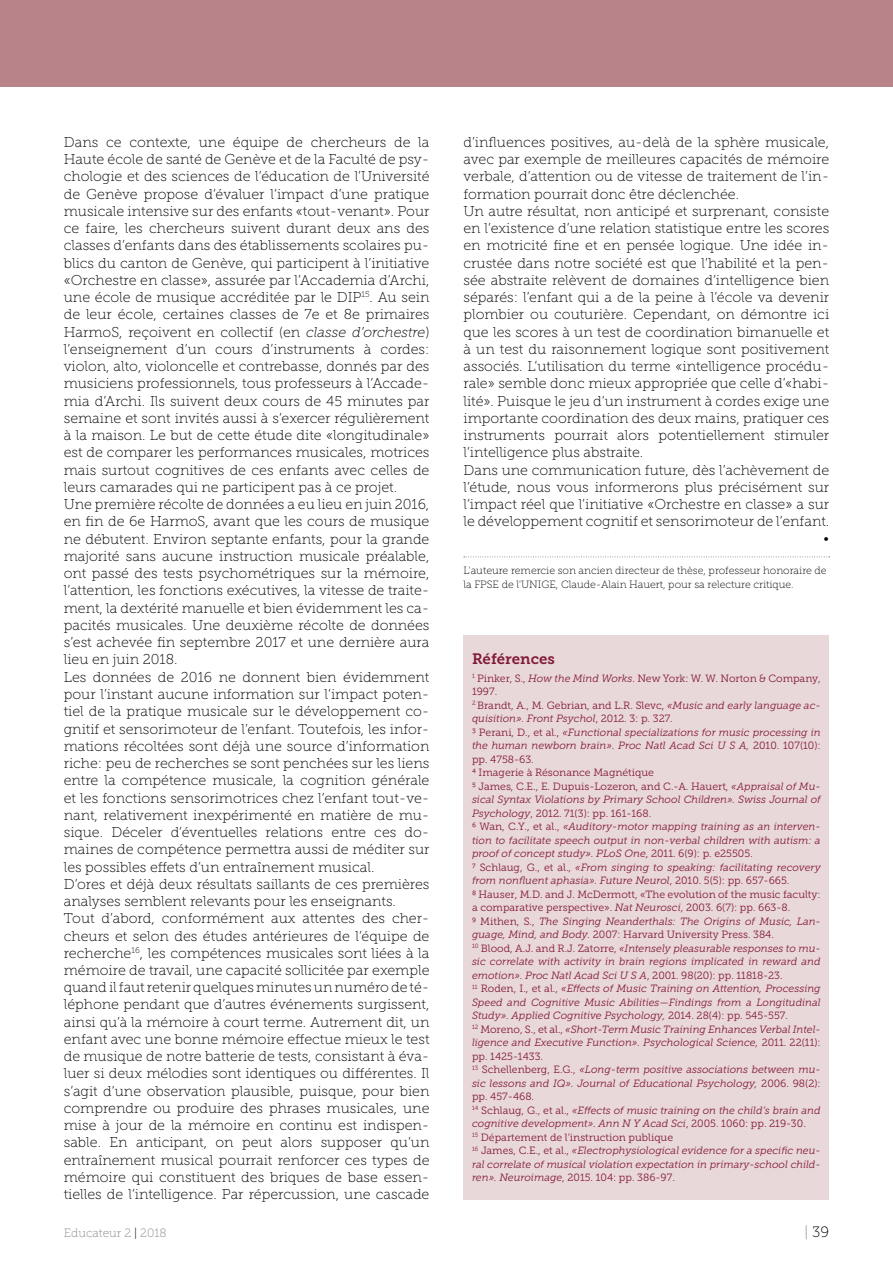
<style>
.page{position:relative;width:893px;height:1263px;background:#fff}
.page>*{position:absolute;margin:0;border:0;box-sizing:border-box;transform-origin:0 0}
.t1{font:15px "Museo Slab 700";color:#811939}
.t2{font:15px "Museo Slab 100";color:#000}
.t3{font:14.25px/17.2px "Museo Slab 100";color:#000}
.t4{font:12px "Museo Slab 100";color:#878787}
.t5{font:italic 10.5px/13.5px "Museo Slab 300";color:#811939}
.t6{font:10.5px/13.5px "Museo Slab 100";color:#000}
.s1{font-style:italic}
.s2{font-style:normal}
.s3{color:#000}
.s4{color:#878787}
</style>
<div class="page">
<div style="left:0;top:0;width:893px;height:86px;background:#b9838a"></div>
<svg style="left:464px;top:556px;width:366px;height:1px"></svg>
<div style="left:463px;top:635px;width:366px;height:564px;background:#e9d8da"></div>
<p class="t3" style="left:64px;top:133px;width:367px">Dans ce contexte, une équipe de chercheurs de la Haute école de santé de Genève et de la Faculté de psy&shy;chologie et des sciences de l’éducation de l’Université de Genève propose d’évaluer l’impact d’une pratique musicale intensive sur des enfants «tout-venant». Pour ce faire, les chercheurs suivent durant deux ans des classes d’enfants dans des établissements scolaires pu&shy;blics du canton de Genève, qui participent à l’initiative «Orchestre en classe», assurée par l’Accademia d’Archi, une école de musique accréditée par le DIP<sup>15</sup>. Au sein de leur école, certaines classes de 7e et 8e primaires HarmoS, reçoivent en collectif (en <span class="s1">classe d’orchestre</span>) l’enseignement d’un cours d’instruments à cordes: violon, alto, violoncelle et contrebasse, donnés par des musiciens professionnels, tous professeurs à l’Accade&shy;mia d’Archi. Ils suivent deux cours de 45 minutes par semaine et sont invités aussi à s’exercer régulièrement à la maison. Le but de cette étude dite «longitudinale» est de comparer les performances musicales, motrices mais surtout cognitives de ces enfants avec celles de leurs camarades qui ne participent pas à ce projet.<br>Une première récolte de données a eu lieu en juin 2016, en fin de 6e HarmoS, avant que les cours de musique ne débutent. Environ septante enfants, pour la grande majorité sans aucune instruction musicale préalable, ont passé des tests psychométriques sur la mémoire, l’attention, les fonctions exécutives, la vitesse de traite&shy;ment, la dextérité manuelle et bien évidemment les ca&shy;pacités musicales. Une deuxième récolte de données s’est achevée fin septembre 2017 et une dernière aura lieu en juin 2018.<br>Les données de 2016 ne donnent bien évidemment pour l’instant aucune information sur l’impact poten&shy;tiel de la pratique musicale sur le développement co&shy;gnitif et sensorimoteur de l’enfant. Toutefois, les infor&shy;mations récoltées sont déjà une source d’information riche: peu de recherches se sont penchées sur les liens entre la compétence musicale, la cognition générale et les fonctions sensorimotrices chez l’enfant tout-ve&shy;nant, relativement inexpérimenté en matière de mu&shy;sique. Déceler d’éventuelles relations entre ces do&shy;maines de compétence permettra aussi de méditer sur les possibles effets d’un entraînement musical.<br>D’ores et déjà deux résultats saillants de ces premières analyses semblent relevants pour les enseignants.<br>Tout d’abord, conformément aux attentes des cher&shy;cheurs et selon des études antérieures de l’équipe de recherche<sup>16</sup>, les compétences musicales sont liées à la mémoire de travail, une capacité sollicitée par exemple quand il faut retenir quelques minutes un numéro de té&shy;léphone pendant que d’autres événements surgissent, ainsi qu’à la mémoire à court terme. Autrement dit, un enfant avec une bonne mémoire effectue mieux le test de musique de notre batterie de tests, consistant à éva&shy;luer si deux mélodies sont identiques ou différentes. Il s’agit d’une observation plausible, puisque, pour bien comprendre ou produire des phrases musicales, une mise à jour de la mémoire en continu est indispen&shy;sable. En anticipant, on peut alors supposer qu’un entraînement musical pourrait renforcer ces types de mémoire qui constituent des briques de base essen&shy;tielles de l’intelligence. Par répercussion, une cascade</p>
<p class="t3" style="left:463px;top:133px;width:367px">d’influences positives, au-delà de la sphère musicale,</p>
<p class="t3" style="left:463px;top:151px;width:367px">avec par exemple de meilleures capacités de mémoire</p>
<p class="t3" style="left:463px;top:168px;width:367px">verbale, d’attention ou de vitesse de traitement de l’in-</p>
<p class="t3" style="left:463px;top:185px;width:277px">formation pourrait donc être déclenchée.</p>
<p class="t3" style="left:463px;top:202px;width:367px">Un autre résultat, non anticipé et surprenant, consiste</p>
<p class="t3" style="left:463px;top:220px;width:367px">en l’existence d’une relation statistique entre les scores</p>
<p class="t3" style="left:463px;top:237px;width:367px">en motricité fine et en pensée logique. Une idée in-</p>
<p class="t3" style="left:463px;top:254px;width:367px">crustée dans notre société est que l’habilité et la pen-</p>
<p class="t3" style="left:463px;top:271px;width:367px">sée abstraite relèvent de domaines d’intelligence bien</p>
<p class="t3" style="left:463px;top:289px;width:367px">séparés: l’enfant qui a de la peine à l’école va devenir</p>
<p class="t3" style="left:463px;top:306px;width:367px">plombier ou couturière. Cependant, on démontre ici</p>
<p class="t3" style="left:463px;top:323px;width:367px">que les scores à un test de coordination bimanuelle et</p>
<p class="t3" style="left:463px;top:340px;width:367px">à un test du raisonnement logique sont positivement</p>
<p class="t3" style="left:463px;top:358px;width:367px">associés. L’utilisation du terme «intelligence procédu-</p>
<p class="t3" style="left:463px;top:375px;width:367px">rale» semble donc mieux appropriée que celle d’«habi-</p>
<p class="t3" style="left:463px;top:392px;width:367px">lité». Puisque le jeu d’un instrument à cordes exige une</p>
<p class="t3" style="left:463px;top:409px;width:367px">importante coordination des deux mains, pratiquer ces</p>
<p class="t3" style="left:463px;top:427px;width:367px">instruments pourrait alors potentiellement stimuler</p>
<p class="t3" style="left:463px;top:444px;width:181px">l’intelligence plus abstraite.</p>
<p class="t3" style="left:463px;top:461px;width:367px">Dans une communication future, dès l’achèvement de</p>
<p class="t3" style="left:463px;top:478px;width:367px">l’étude, nous vous informerons plus précisément sur</p>
<p class="t3" style="left:463px;top:496px;width:367px">l’impact réel que l’initiative «Orchestre en classe» a sur</p>
<p class="t3" style="left:463px;top:513px;width:367px">le développement cognitif et sensorimoteur de l’enfant.</p>
<p class="t3" style="left:824px;top:530px;width:7px">•</p>
<p class="t6" style="left:463px;top:564px;width:365px">L'auteure remercie son ancien directeur de thèse, professeur honoraire de la FPSE de l'UNIGE, Claude-Alain Hauert, pour sa relecture critique.</p>
<p class="t1" style="left:472px;top:650px;width:84px">Références</p>
<p class="t5" style="left:472px;top:671px;width:350px"><sup>1</sup> <span class="s2">Pinker, S.,</span> How the Mind Works<span class="s2">. New York: W. W. Norton &amp; Company, 1997.<br></span><sup>2</sup> <span class="s2">Brandt, A., M. Gebrian, and L.R. Slevc,</span> «Music and early language ac&shy;quisition». Front Psychol<span class="s2">, 2012. 3: p. 327.<br>3 Perani, D., et al.,</span> «Functional specializations for music processing in the human newborn brain»<span class="s2">.</span> Proc Natl Acad Sci U S A, <span class="s2">2010. 107(10): pp. 4758-63.<br>4 Imagerie à Résonance Magnétique<br>5 James, C.E., E. Dupuis-Lozeron, and C.-A. Hauert,</span> «Appraisal of Mu&shy;sical Syntax Violations by Primary School Children». Swiss Journal of Psychology<span class="s2">, 2012. 71(3): pp. 161-168.<br>6 Wan, C.Y., et al.,</span> «Auditory-motor mapping training as an interven&shy;tion to facilitate speech output in non-verbal children with autism: a proof of concept study». PLoS One<span class="s2">, 2011. 6(9): p. e25505.<br>7 Schlaug, G., et al.,</span> «From singing to speaking: facilitating recovery from nonfluent aphasia». Future Neurol<span class="s2">, 2010. 5(5): pp. 657-665.<br>8 Hauser, M.D. and J. McDermott, «The evolution of the music faculty: a comparative perspective».</span> Nat Neurosci<span class="s2">, 2003. 6(7): pp. 663-8.<br>9 Mithen, S.,</span> The Singing Neanderthals: The Origins of Music, Lan&shy;guage, Mind, and Body. <span class="s2">2007: Harvard University Press. 384.<br></span><sup>10</sup> <span class="s2">Blood, A.J. and R.J. Zatorre,</span> «Intensely pleasurable responses to mu&shy;sic correlate with activity in brain regions implicated in reward and emotion». Proc Natl Acad Sci U S A<span class="s2">, 2001. 98(20): pp. 11818-23.<br></span><sup>11</sup> <span class="s2">Roden, I., et al.,</span> «Effects of Music Training on Attention, Processing Speed and Cognitive Music Abilities—Findings from a Longitudinal Study». Applied Cognitive Psychology, <span class="s2">2014. 28(4): pp. 545-557.<br></span><sup>12</sup> <span class="s2">Moreno, S., et al.,</span> «Short-Term Music Training Enhances Verbal Intel&shy;ligence and Executive Function». Psychological Science, <span class="s2">2011. 22(11): pp. 1425-1433.<br></span><sup>13</sup> <span class="s2">Schellenberg, E.G.,</span> «Long-term positive associations between mu&shy;sic lessons and IQ». Journal of Educational Psychology, <span class="s2">2006. 98(2): pp. 457-468.<br></span><sup>14</sup> <span class="s2">Schlaug, G., et al.,</span> «Effects of music training on the child’s brain and cognitive development». Ann N Y Acad Sci<span class="s2">, 2005. 1060: pp. 219-30.<br></span><sup>15</sup> <span class="s2">Département de l’instruction publique<br></span><sup>16</sup> <span class="s2">James, C.E., et al.,</span> «Electrophysiological evidence for a specific neu&shy;ral correlate of musical violation expectation in primary-school child&shy;ren». Neuroimage<span class="s2">, 2015. 104: pp. 386-97.</span></p>
<p class="t4" style="left:64px;top:1226px;width:104px">Educateur 2 <span class="s3">|</span> 2018</p>
<p class="t2" style="left:805px;top:1223px;width:26px"><span class="s4">|</span> 39</p>
</div>
